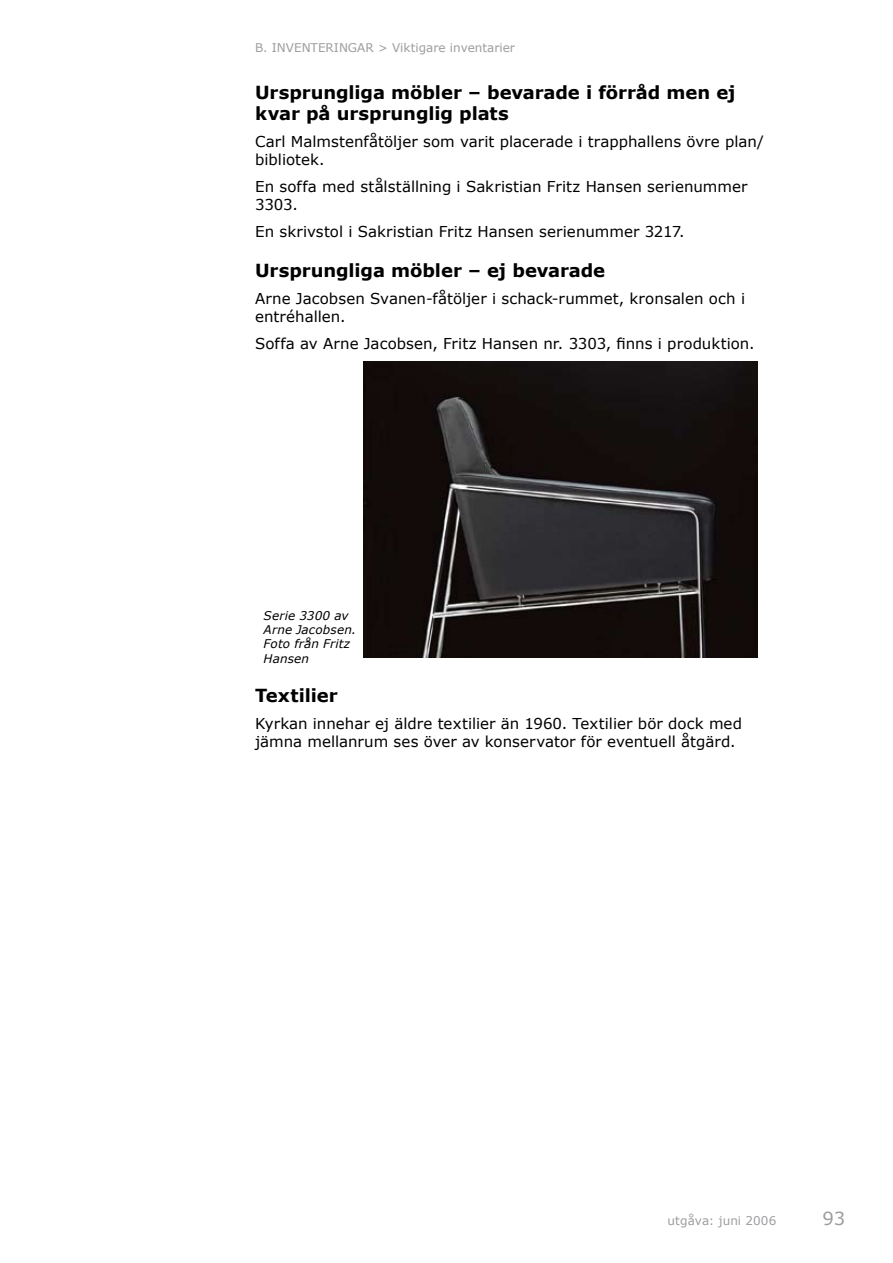
<style>
.page{position:relative;width:893px;height:1263px;background:#fff}
.page>*{position:absolute;margin:0;border:0;box-sizing:border-box;transform-origin:0 0}
.t1{font:700 18px/21.6px "Verdana";letter-spacing:-.005em;color:#000}
.t2{font:18px "Verdana";color:#9c9d9f}
.t3{font:15px/18px "Verdana";letter-spacing:.005em;color:#000}
.t4{font:12px "Verdana";color:#9c9d9f}
.t5{font:italic 12px/14.4px "Verdana";letter-spacing:.01em;color:#000}
</style>
<div class="page">
<img style="left:363px;top:361px;width:395px;height:296px">
<p class="t4" style="left:255px;top:40px;width:261px">B. INVENTERINGAR &gt; Viktigare inventarier</p>
<p class="t1" style="left:255px;top:81px;width:482px">Ursprungliga möbler – bevarade i förråd men ej kvar på ursprunglig plats</p>
<p class="t3" style="left:255px;top:132px;width:510px">Carl Malmstenfåtöljer som varit placerade i trapphallens övre plan/ bibliotek.</p>
<p class="t3" style="left:255px;top:177px;width:494px">En soffa med stålställning i Sakristian Fritz Hansen serienummer<br>3303.</p>
<p class="t3" style="left:255px;top:222px;width:431px">En skrivstol i Sakristian Fritz Hansen serienummer 3217.</p>
<p class="t1" style="left:255px;top:259px;width:352px">Ursprungliga möbler – ej bevarade</p>
<p class="t3" style="left:255px;top:289px;width:491px">Arne Jacobsen Svanen-fåtöljer i schack-rummet, kronsalen och i entréhallen.</p>
<p class="t3" style="left:255px;top:334px;width:501px">Soffa av Arne Jacobsen, Fritz Hansen nr. 3303, finns i produktion.</p>
<p class="t5" style="left:264px;top:608px;width:94px">Serie 3300 av<br>Arne Jacobsen.<br>Foto från Fritz<br>Hansen</p>
<p class="t1" style="left:255px;top:684px;width:84px">Textilier</p>
<p class="t3" style="left:255px;top:714px;width:488px">Kyrkan innehar ej äldre textilier än 1960. Textilier bör dock med jämna mellanrum ses över av konservator för eventuell åtgärd.</p>
<p class="t4" style="left:668px;top:1213px;width:110px">utgåva: juni 2006</p>
<p class="t2" style="left:822px;top:1207px;width:24px">93</p>
</div>
